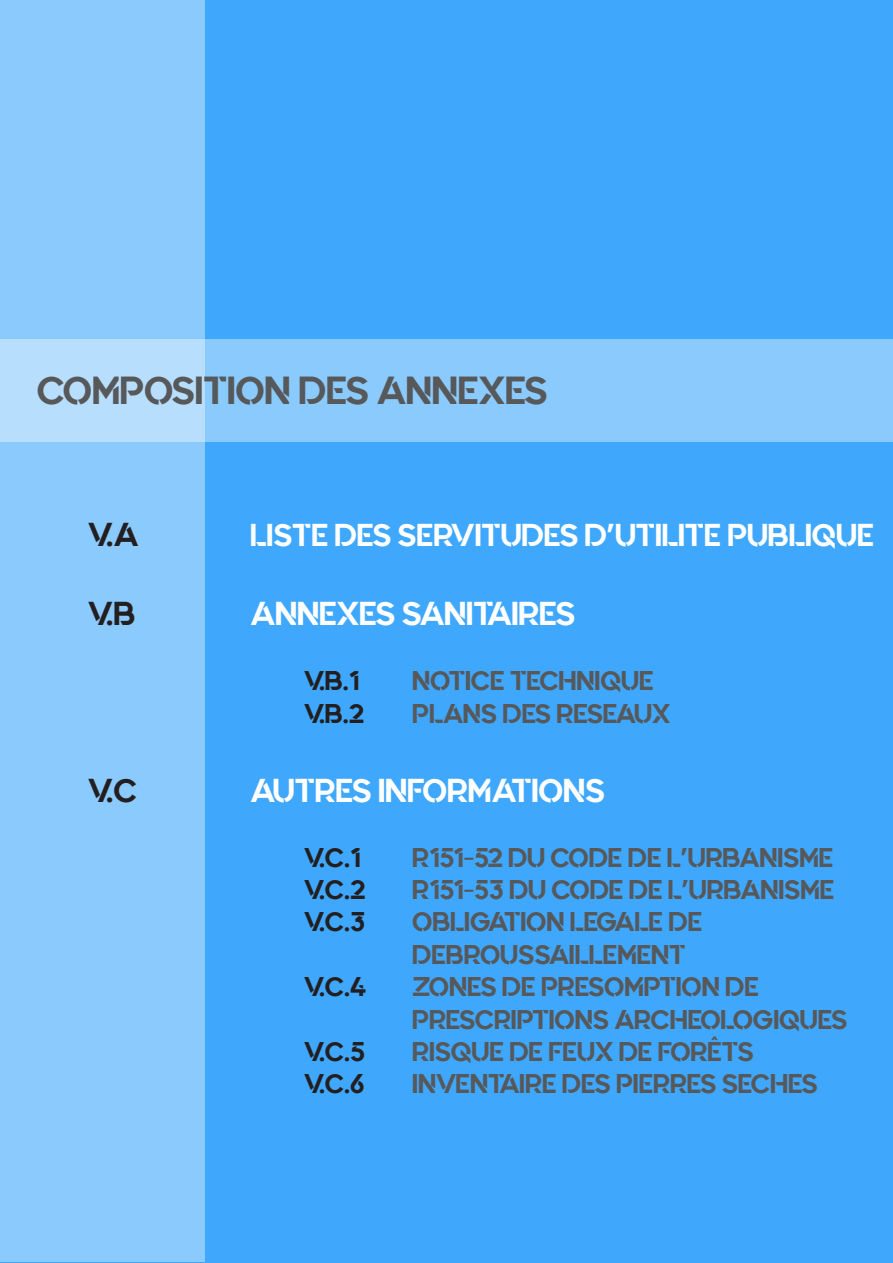
<style>
.page{position:relative;width:893px;height:1263px;background:#fff}
.page>*{position:absolute;margin:0;border:0;box-sizing:border-box;transform-origin:0 0}
.t1{font:39px "Quantify";color:#57585a}
.t2{font:33px "Quantify";color:#fff}
.t3{font:33px "Quantify";color:#231f20}
.t4{font:31.5px "Quantify";color:#fff}
.t5{font:27px "Quantify";color:#57585a}
.t6{font:27px "Quantify";color:#231f20}
</style>
<div class="page">
<div style="left:0;top:0;width:893px;height:549px;background:#3fa8fd"></div>
<div style="left:0;top:522px;width:893px;height:741px;background:#3fa8fd"></div>
<div style="left:0;top:0;width:205px;height:1262px;background:#8bcafd"></div>
<svg style="left:0;top:340px;width:893px;height:102px;background:#95cefd"></svg>
<p class="t1" style="left:37px;top:368px;width:512px">COMPOSITION DES ANNEXES</p>
<p class="t3" style="left:88px;top:516px;width:52px">V.A</p>
<p class="t4" style="left:250px;top:517px;width:625px">LISTE DES SERVITUDES D’UTILITE PUBLIQUE</p>
<p class="t3" style="left:88px;top:595px;width:49px">V.B</p>
<p class="t2" style="left:250px;top:595px;width:326px">ANNEXES SANITAIRES</p>
<p class="t6" style="left:304px;top:665px;width:56px">V.B.1</p>
<p class="t5" style="left:412px;top:665px;width:243px">NOTICE TECHNIQUE</p>
<p class="t6" style="left:304px;top:698px;width:61px">V.B.2</p>
<p class="t5" style="left:412px;top:698px;width:259px">PLANS DES RESEAUX</p>
<p class="t3" style="left:88px;top:772px;width:50px">V.C</p>
<p class="t2" style="left:250px;top:772px;width:356px">AUTRES INFORMATIONS</p>
<p class="t6" style="left:304px;top:842px;width:58px">V.C.1</p>
<p class="t5" style="left:412px;top:842px;width:423px">R151-52 DU CODE DE L’URBANISME</p>
<p class="t6" style="left:304px;top:874px;width:62px">V.C.2</p>
<p class="t5" style="left:412px;top:874px;width:424px">R151-53 DU CODE DE L’URBANISME</p>
<p class="t6" style="left:304px;top:907px;width:62px">V.C.3</p>
<p class="t5" style="left:412px;top:907px;width:291px">OBLIGATION LEGALE DE</p>
<p class="t5" style="left:412px;top:939px;width:275px">DEBROUSSAILLEMENT</p>
<p class="t6" style="left:304px;top:971px;width:63px">V.C.4</p>
<p class="t5" style="left:412px;top:971px;width:348px">ZONES DE PRESOMPTION DE</p>
<p class="t5" style="left:412px;top:1004px;width:437px">PRESCRIPTIONS ARCHEOLOGIQUES</p>
<p class="t6" style="left:304px;top:1036px;width:62px">V.C.5</p>
<p class="t5" style="left:412px;top:1036px;width:343px">RISQUE DE FEUX DE FORÊTS</p>
<p class="t6" style="left:304px;top:1069px;width:62px">V.C.6</p>
<p class="t5" style="left:412px;top:1069px;width:407px">INVENTAIRE DES PIERRES SECHES</p>
</div>
